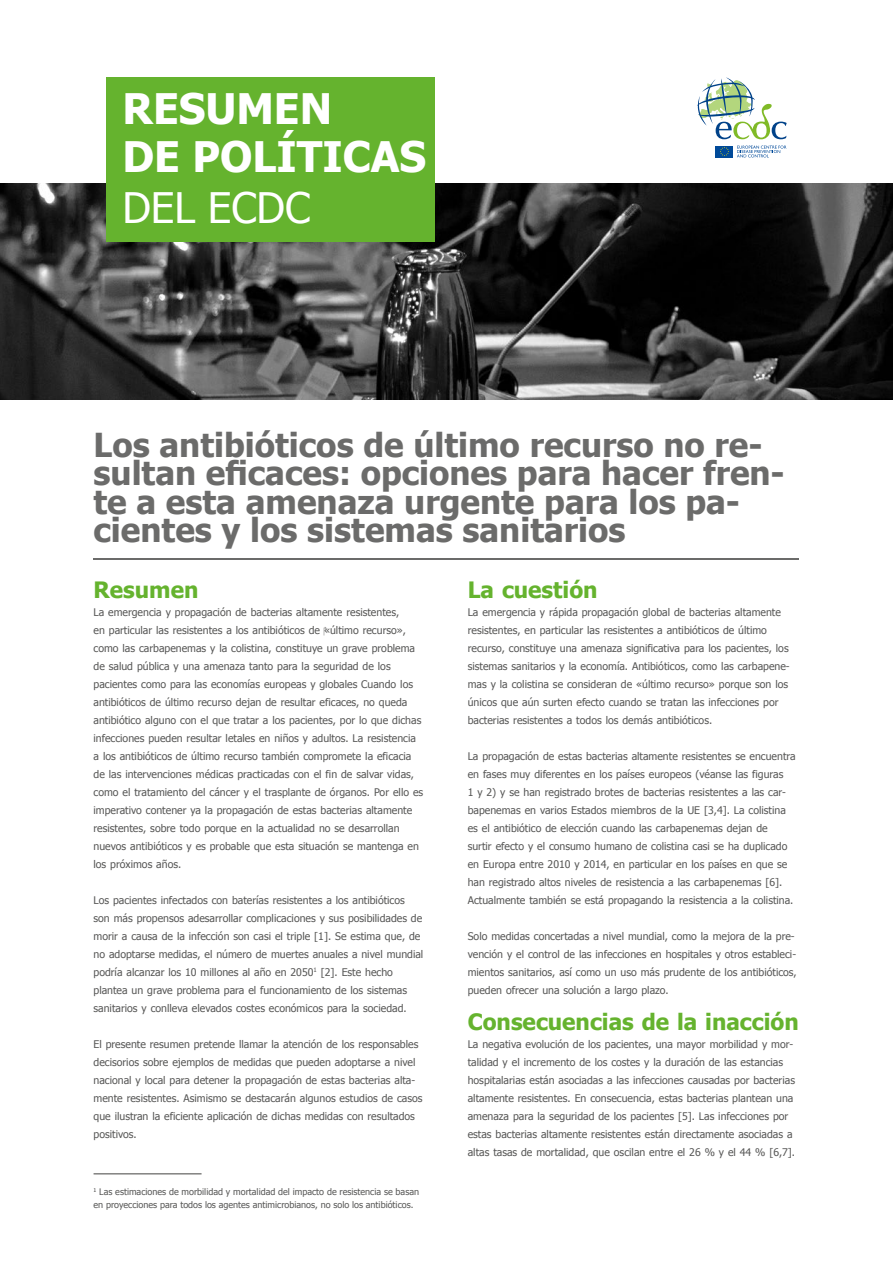
<style>
.page{position:relative;width:893px;height:1263px;background:#fff}
.page>*{position:absolute;margin:0;border:0;box-sizing:border-box;transform-origin:0 0}
.t1{font:700 42px "Tahoma";color:#fff}
.t2{font:42px "Tahoma";color:#fff}
.Headline_1{font:700 33px/28.5px "Tahoma";color:#6b6b6a}
.Title_1{font:700 22.5px "Tahoma";color:#65b32e}
.Text{font:700 22.5px "Tahoma";color:#65b32e}
.Text-2{font:10.5px/18px "Tahoma";color:#575756}
.footnote{font:9px/12.6px "Tahoma";color:#575756}
</style>
<div class="page">
<hr style="left:94px;top:1173px;width:108px;height:1px;background:#575756">
<svg style="left:697px;top:78px;width:90px;height:61px"></svg>
<svg style="left:715px;top:146px;width:18px;height:12px"></svg>
<div style="left:716px;top:146px;width:17px;height:11px;background:#004a99"></div>
<svg style="left:720px;top:147px;width:9px;height:9px"></svg>
<svg style="left:737px;top:146px;width:49px;height:11px"></svg>
<img style="left:0;top:184px;width:893px;height:216px">
<div style="left:106px;top:78px;width:329px;height:164px;background:#65b32e"></div>
<hr style="left:94px;top:558px;width:705px;height:2px;background:#6b6b6a">
<p class="t1" style="left:123px;top:80px;width:211px">RESUMEN</p>
<p class="t1" style="left:123px;top:128px;width:305px">DE POLÍTICAS</p>
<p class="t2" style="left:123px;top:179px;width:189px">DEL ECDC</p>
<p class="Headline_1" style="left:94px;top:428px;width:693px">Los antibióticos de último recurso no re&shy;sultan eficaces: opciones para hacer fren&shy;te a esta amenaza urgente para los pa&shy;cientes y los sistemas sanitarios</p>
<p class="Title_1" style="left:94px;top:574px;width:106px">Resumen</p>
<p class="Text" style="left:468px;top:574px;width:131px">La cuestión</p>
<p class="Text-2" style="left:468px;top:602px;width:324px">La emergencia y rápida propagación global de bacterias altamente resistentes, en particular las resistentes a antibióticos de último recurso, constituye una amenaza significativa para los pacientes, los sistemas sanitarios y la economía. Antibióticos, como las carbapene&shy;mas y la colistina se consideran de «último recurso» porque son los únicos que aún surten efecto cuando se tratan las infecciones por bacterias resistentes a todos los demás antibióticos.</p>
<p class="Text-2" style="left:468px;top:746px;width:329px">La propagación de estas bacterias altamente resistentes se encuentra en fases muy diferentes en los países europeos (véanse las figuras<br>1 y 2) y se han registrado brotes de bacterias resistentes a las car&shy;bapenemas en varios Estados miembros de la UE [3,4]. La colistina es el antibiótico de elección cuando las carbapenemas dejan de<br>surtir efecto y el consumo humano de colistina casi se ha duplicado en Europa entre 2010 y 2014, en particular en los países en que se han registrado altos niveles de resistencia a las carbapenemas [6].<br>Actualmente también se está propagando la resistencia a la colistina.</p>
<p class="Text-2" style="left:468px;top:926px;width:331px">Solo medidas concertadas a nivel mundial, como la mejora de la pre&shy;vención y el control de las infecciones en hospitales y otros estableci&shy;mientos sanitarios, así como un uso más prudente de los antibióticos, pueden ofrecer una solución a largo plazo.</p>
<p class="Title_1" style="left:468px;top:1006px;width:332px">Consecuencias de la inacción</p>
<p class="Text-2" style="left:468px;top:1034px;width:329px">La negativa evolución de los pacientes, una mayor morbilidad y mor&shy;talidad y el incremento de los costes y la duración de las estancias hospitalarias están asociadas a las infecciones causadas por bacterias altamente resistentes. En consecuencia, estas bacterias plantean una amenaza para la seguridad de los pacientes [5]. Las infecciones por estas bacterias altamente resistentes están directamente asociadas a altas tasas de mortalidad, que oscilan entre el 26 % y el 44 % [6,7].</p>
<p class="Text-2" style="left:94px;top:602px;width:331px">La emergencia y propagación de bacterias altamente resistentes,<br>en particular las resistentes a los antibióticos de «último recurso», como las carbapenemas y la colistina, constituye un grave problema de salud pública y una amenaza tanto para la seguridad de los pacientes como para las economías europeas y globales Cuando los antibióticos de último recurso dejan de resultar eficaces, no queda antibiótico alguno con el que tratar a los pacientes, por lo que dichas infecciones pueden resultar letales en niños y adultos. La resistencia a los antibióticos de último recurso también compromete la eficacia de las intervenciones médicas practicadas con el fin de salvar vidas, como el tratamiento del cáncer y el trasplante de órganos. Por ello es imperativo contener ya la propagación de estas bacterias altamente resistentes, sobre todo porque en la actualidad no se desarrollan nuevos antibióticos y es probable que esta situación se mantenga en los próximos años.</p>
<p class="Text-2" style="left:94px;top:890px;width:331px">Los pacientes infectados con baterías resistentes a los antibióticos son más propensos adesarrollar complicaciones y sus posibilidades de morir a causa de la infección son casi el triple [1]. Se estima que, de no adoptarse medidas, el número de muertes anuales a nivel mundial podría alcanzar los 10 millones al año en 2050<sup>1</sup> [2]. Este hecho plantea un grave problema para el funcionamiento de los sistemas sanitarios y conlleva elevados costes económicos para la sociedad.</p>
<p class="Text-2" style="left:94px;top:1034px;width:330px">El presente resumen pretende llamar la atención de los responsables decisorios sobre ejemplos de medidas que pueden adoptarse a nivel nacional y local para detener la propagación de estas bacterias alta&shy;mente resistentes. Asimismo se destacarán algunos estudios de casos que ilustran la eficiente aplicación de dichas medidas con resultados positivos.</p>
<p class="footnote" style="left:94px;top:1185px;width:327px"><sup>1</sup> Las estimaciones de morbilidad y mortalidad del impacto de resistencia se basan en proyecciones para todos los agentes antimicrobianos, no solo los antibióticos.</p>
</div>
